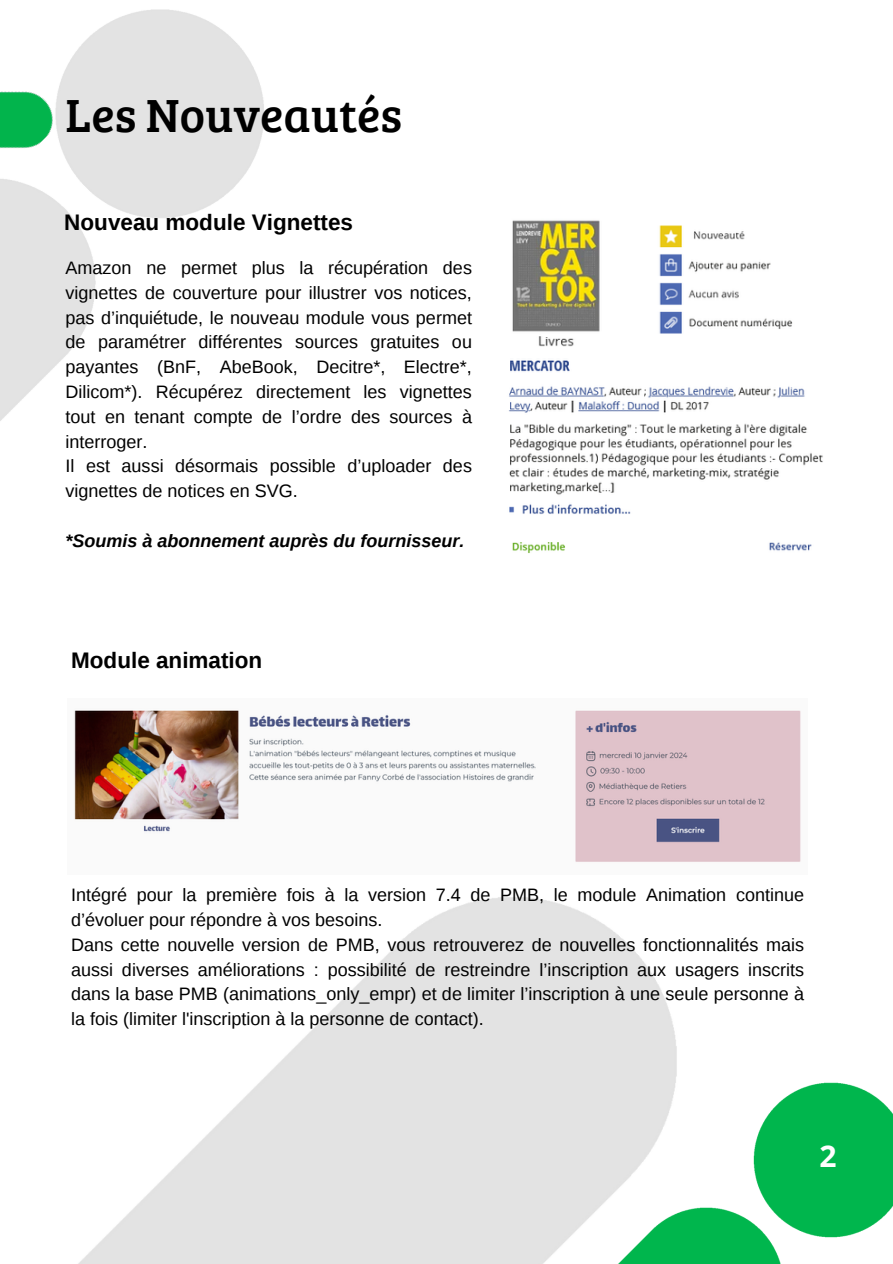
<style>
.page{position:relative;width:893px;height:1264px;background:#fff}
.page>*{position:absolute;margin:0;border:0;box-sizing:border-box;transform-origin:0 0}
.t1{font:48px "Bree Serif";color:#000}
.t2{font:700 30px "Open Sans";color:#fff}
.t3{font:700 22.5px "Liberation Sans";color:#000}
.t4{font:18px/24.8px "Liberation Sans";color:#000;text-align:justify}
.t5{font:italic 700 18px "Liberation Sans";color:#000}
</style>
<div class="page">
<img style="left:686px;top:1082px;width:206px;height:181px">
<img style="left:79px;top:897px;width:607px;height:366px">
<img style="left:0;top:68px;width:66px;height:164px">
<img style="left:512px;top:220px;width:88px;height:127px">
<img style="left:659px;top:225px;width:134px;height:109px">
<img style="left:509px;top:360px;width:314px;height:154px">
<img style="left:512px;top:542px;width:53px;height:11px">
<img style="left:769px;top:542px;width:43px;height:9px">
<img style="left:74px;top:710px;width:727px;height:152px">
<p class="t1" style="left:66px;top:80px;width:338px">Les Nouveautés</p>
<p class="t3" style="left:64px;top:210px;width:290px">Nouveau module Vignettes</p>
<p class="t4" style="left:66px;top:255px;width:408px">Amazon ne permet plus la récupération des vignettes de couverture pour illustrer vos notices, pas d’inquiétude, le nouveau module vous permet de paramétrer différentes sources gratuites ou payantes (BnF, AbeBook, Decitre*, Electre*, Dilicom*). Récupérez directement les vignettes tout en tenant compte de l’ordre des sources à interroger.</p>
<p class="t4" style="left:66px;top:453px;width:408px">Il est aussi désormais possible d’uploader des vignettes de notices en SVG.</p>
<p class="t5" style="left:66px;top:530px;width:400px">*Soumis à abonnement auprès du fournisseur.</p>
<p class="t3" style="left:71px;top:647px;width:193px">Module animation</p>
<p class="t4" style="left:71px;top:882px;width:734px">Intégré pour la première fois à la version 7.4 de PMB, le module Animation continue d’évoluer pour répondre à vos besoins.</p>
<p class="t4" style="left:71px;top:932px;width:734px">Dans cette nouvelle version de PMB, vous retrouverez de nouvelles fonctionnalités mais aussi diverses améliorations : possibilité de restreindre l’inscription aux usagers inscrits dans la base PMB (animations_only_empr) et de limiter l’inscription à une seule personne à la fois (limiter l'inscription à la personne de contact).</p>
<p class="t2" style="left:819px;top:1134px;width:19px">2</p>
</div>
